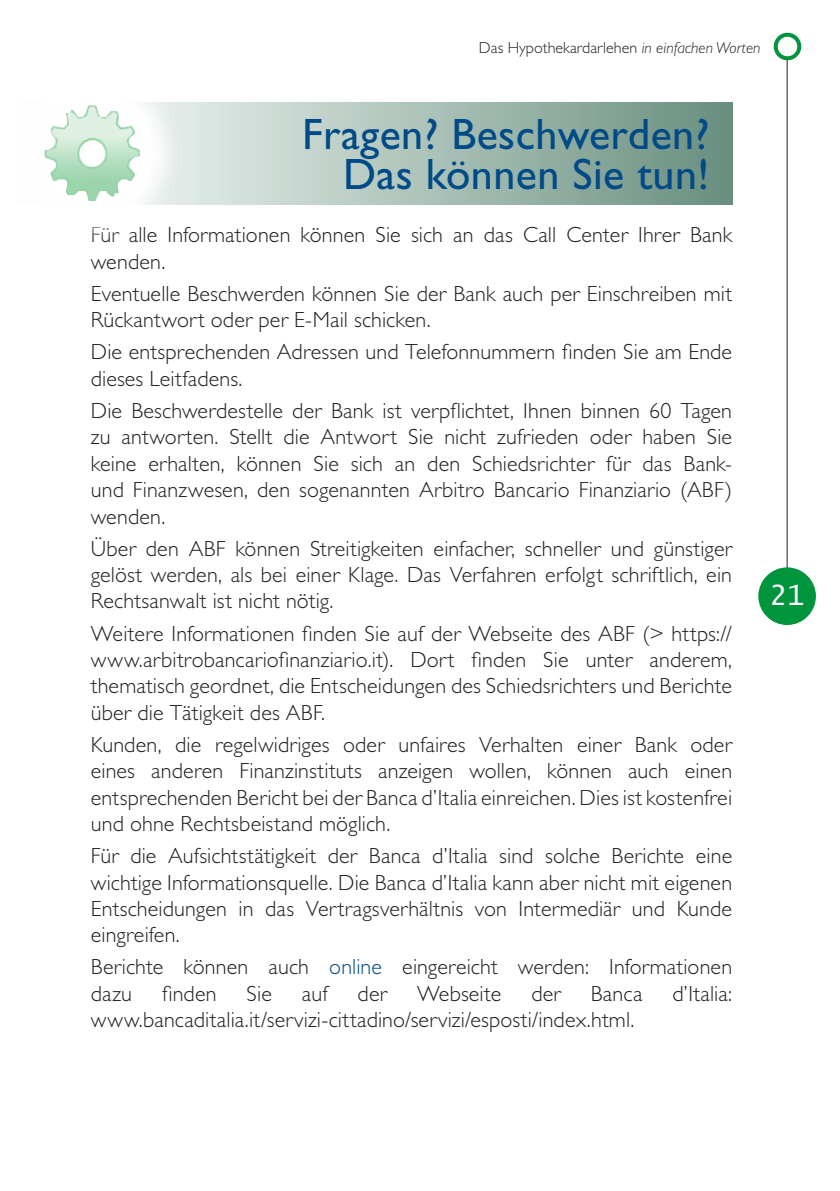
<style>
.page{position:relative;width:840px;height:1191px;background:#fff}
.page>*{position:absolute;margin:0;border:0;box-sizing:border-box;transform-origin:0 0}
.TITOLO_SEZIONE{font:44px/40px "Gill Sans Std";letter-spacing:.01em;color:#004a87;text-align:right}
.t1{font:28px "Lucida Console";color:#fff}
.PARAGRAFO{font:300 22px/26.4px "Gill Sans Std";letter-spacing:.005em;color:#231f20;text-align:justify}
.t2{font:300 16px "Gill Sans Std";color:#231f20}
.s1{font-style:italic}
.s2{color:#004a87}
</style>
<div class="page">
<hr style="left:786px;top:60px;width:1px;height:510px;background:#231f20">
<div style="left:759px;top:569px;width:54px;height:54px;background:#00943d;border-radius:50%"></div>
<div style="left:757px;top:567px;width:58px;height:58px;border:4px solid #00943d;border-radius:50%"></div>
<div style="left:773px;top:33px;width:27px;height:27px;border:4px solid #00943d;border-radius:50%"></div>
<svg style="left:186px;top:102px;width:545px;height:102px;background:#a4bcb2"></svg>
<img style="left:44px;top:105px;width:97px;height:96px">
<p class="t2" style="left:478px;top:38px;width:283px">Das Hypothekardarlehen <span class="s1">in einfachen Worten</span></p>
<p class="TITOLO_SEZIONE" style="left:302px;top:115px;width:408px">Fragen? Beschwerden?<br>Das können Sie tun!</p>
<p class="PARAGRAFO" style="left:91px;top:222px;width:642px">Für alle Informationen können Sie sich an das Call Center Ihrer Bank wenden.</p>
<p class="PARAGRAFO" style="left:91px;top:280px;width:642px">Eventuelle Beschwerden können Sie der Bank auch per Einschreiben mit<br>Rückantwort oder per E-Mail schicken.</p>
<p class="PARAGRAFO" style="left:91px;top:339px;width:642px">Die entsprechenden Adressen und Telefonnummern finden Sie am Ende dieses Leitfadens.</p>
<p class="PARAGRAFO" style="left:91px;top:397px;width:642px">Die Beschwerdestelle der Bank ist verpflichtet, Ihnen binnen 60 Tagen zu antworten. Stellt die Antwort Sie nicht zufrieden oder haben Sie keine erhalten, können Sie sich an den Schiedsrichter für das Bank&shy;und Finanzwesen, den sogenannten Arbitro Bancario Finanziario (ABF) wenden.</p>
<p class="PARAGRAFO" style="left:91px;top:535px;width:642px">Über den ABF können Streitigkeiten einfacher, schneller und günstiger gelöst werden, als bei einer Klage. Das Verfahren erfolgt schriftlich, ein Rechtsanwalt ist nicht nötig.</p>
<p class="PARAGRAFO" style="left:91px;top:620px;width:642px">Weitere Informationen finden Sie auf der Webseite des ABF (&gt; https:// www.arbitrobancariofinanziario.it). Dort finden Sie unter anderem, thematisch geordnet, die Entscheidungen des Schiedsrichters und Berichte über die Tätigkeit des ABF.</p>
<p class="PARAGRAFO" style="left:91px;top:731px;width:642px">Kunden, die regelwidriges oder unfaires Verhalten einer Bank oder eines anderen Finanzinstituts anzeigen wollen, können auch einen entsprechenden Bericht bei der Banca d’Italia einreichen. Dies ist kostenfrei und ohne Rechtsbeistand möglich.</p>
<p class="PARAGRAFO" style="left:91px;top:843px;width:642px">Für die Aufsichtstätigkeit der Banca d’Italia sind solche Berichte eine wichtige Informationsquelle. Die Banca d’Italia kann aber nicht mit eigenen Entscheidungen in das Vertragsverhältnis von Intermediär und Kunde eingreifen.</p>
<p class="PARAGRAFO" style="left:91px;top:954px;width:642px">Berichte können auch <span class="s2">online</span> eingereicht werden: Informationen dazu</p>
<p class="PARAGRAFO" style="left:162px;top:980px;width:56px">finden</p>
<p class="PARAGRAFO" style="left:246px;top:980px;width:27px">Sie</p>
<p class="PARAGRAFO" style="left:302px;top:980px;width:27px">auf</p>
<p class="PARAGRAFO" style="left:357px;top:980px;width:31px">der</p>
<p class="PARAGRAFO" style="left:417px;top:980px;width:86px">Webseite</p>
<p class="PARAGRAFO" style="left:531px;top:980px;width:31px">der</p>
<p class="PARAGRAFO" style="left:590px;top:980px;width:53px">Banca</p>
<p class="PARAGRAFO" style="left:672px;top:980px;width:61px">d’Italia:</p>
<p class="PARAGRAFO" style="left:91px;top:1007px;width:544px">www.bancaditalia.it/servizi-cittadino/servizi/esposti/index.html.</p>
<p class="t1" style="left:769px;top:582px;width:35px">21</p>
</div>
